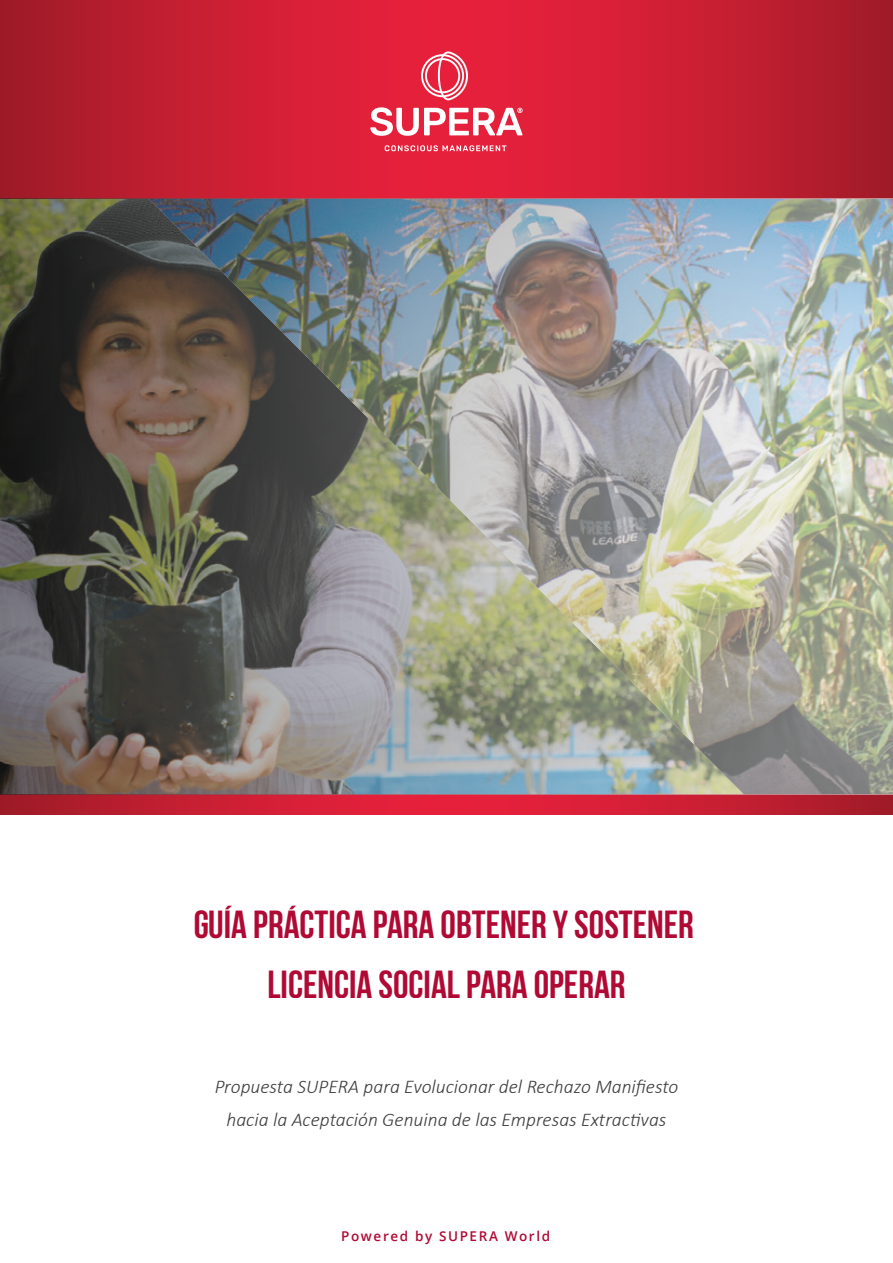
<style>
.page{position:relative;width:893px;height:1263px;background:#fff}
.page>*{position:absolute;margin:0;border:0;box-sizing:border-box;transform-origin:0 0}
.t1{font:700 39px/60px "Bebas Neue";color:#b00934;text-align:center}
.t2{font:italic 300 19.5px/33px "Calibri";color:#3d3d3c;text-align:center}
.t3{font:600 13.5px "Open Sans";letter-spacing:.12em;color:#b00934}
</style>
<div class="page">
<svg style="left:0;top:0;width:893px;height:199px;background:#c81e33"></svg>
<svg style="left:0;top:794px;width:893px;height:21px;background:#c82136"></svg>
<svg style="left:370px;top:107px;width:153px;height:29px"></svg>
<svg style="left:385px;top:145px;width:121px;height:6px"></svg>
<svg style="left:421px;top:51px;width:47px;height:49px"></svg>
<img style="left:0;top:199px;width:893px;height:595px">
<h1 class="t1" style="left:193px;top:894px;width:502px">GUÍA PRÁCTICA PARA OBTENER Y SOSTENER<br>LICENCIA SOCIAL PARA OPERAR</h1>
<p class="t2" style="left:215px;top:1070px;width:465px">Propuesta SUPERA para Evolucionar del Rechazo Manifiesto hacia la Aceptación Genuina de las Empresas Extractivas</p>
<p class="t3" style="left:341px;top:1226px;width:211px">Powered by SUPERA World</p>
</div>
